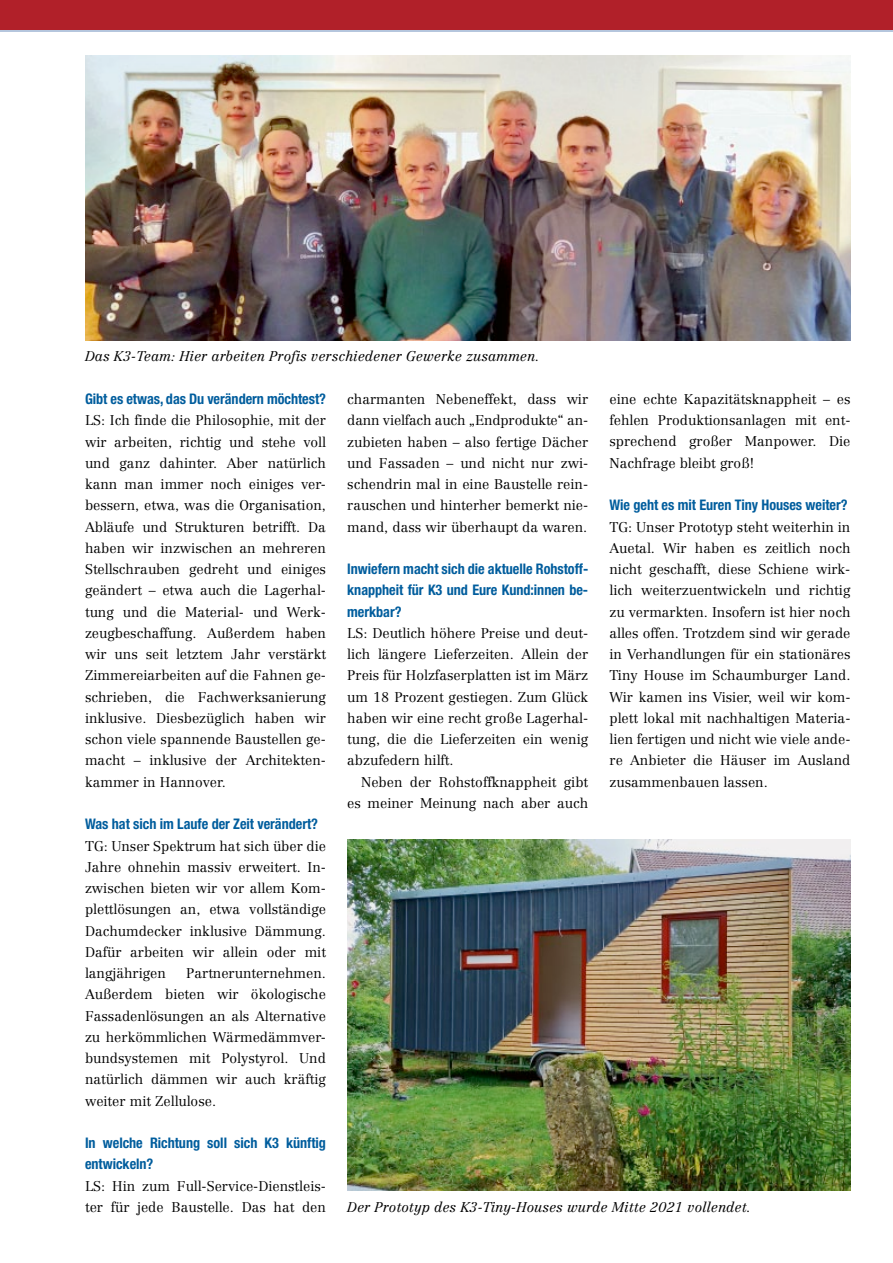
<style>
.page{position:relative;width:893px;height:1263px;background:#fff}
.page>*{position:absolute;margin:0;border:0;box-sizing:border-box;transform-origin:0 0}
.t1{font:700 condensed 14.7px/21.3px "Helvetica Neue LT Pro";letter-spacing:-.005em;color:#005d9d}
.t2{font:300 13.8px/21.3px "Centennial LT";color:#000;text-align:justify}
.t3{font:italic 300 13.8px "Centennial LT";color:#000}
</style>
<div class="page">
<div style="left:0;top:0;width:893px;height:32px;background:#b12029"></div>
<hr style="left:0;top:31px;width:893px;height:1px;background:#b5c6dd">
<img style="left:347px;top:840px;width:503px;height:351px">
<img style="left:85px;top:55px;width:765px;height:285px">
<p class="t3" style="left:85px;top:348px;width:456px">Das K3-Team: Hier arbeiten Profis verschiedener Gewerke zusammen.</p>
<p class="t1" style="left:85px;top:388px;width:242px">Gibt es etwas, das Du verändern möchtest?</p>
<p class="t2" style="left:85px;top:410px;width:242px">LS: Ich finde die Philosophie, mit der wir arbeiten, richtig und stehe voll und ganz dahinter. Aber natürlich kann man immer noch einiges ver&shy;bessern, etwa, was die Organisation, Abläufe und Strukturen betrifft. Da haben wir inzwischen an mehreren Stellschrauben gedreht und einiges geändert – etwa auch die Lagerhal&shy;tung und die Material- und Werk&shy;zeugbeschaffung. Außerdem haben wir uns seit letztem Jahr verstärkt Zimmereiarbeiten auf die Fahnen ge&shy;schrieben, die Fachwerksanierung inklusive. Diesbezüglich haben wir schon viele spannende Baustellen ge&shy;macht – inklusive der Architekten&shy;kammer in Hannover.</p>
<p class="t1" style="left:85px;top:813px;width:234px">Was hat sich im Laufe der Zeit verändert?</p>
<p class="t2" style="left:85px;top:835px;width:242px">TG: Unser Spektrum hat sich über die Jahre ohnehin massiv erweitert. In&shy;zwischen bieten wir vor allem Kom&shy;plettlösungen an, etwa vollständige Dachumdecker inklusive Dämmung.<br>Dafür arbeiten wir allein oder mit langjährigen</p>
<p class="t2" style="left:85px;top:962px;width:242px;text-indent:101px">Partnerunternehmen.<br>Außerdem bieten wir ökologische Fassadenlösungen an als Alternative zu herkömmlichen Wärmedämmver&shy;bundsystemen mit Polystyrol. Und natürlich dämmen wir auch kräftig weiter mit Zellulose.</p>
<p class="t1" style="left:85px;top:1132px;width:242px">In welche Richtung soll sich K3 künftig entwickeln?</p>
<p class="t2" style="left:85px;top:1175px;width:242px">LS: Hin zum Full-Service-Dienstleis&shy;ter für jede Baustelle. Das hat den</p>
<p class="t2" style="left:347px;top:388px;width:242px">charmanten Nebeneffekt, dass wir dann vielfach auch „Endprodukte“ an&shy;zubieten haben – also fertige Dächer und Fassaden – und nicht nur zwi&shy;schendrin mal in eine Baustelle rein&shy;rauschen und hinterher bemerkt nie&shy;mand, dass wir überhaupt da waren.</p>
<p class="t1" style="left:347px;top:558px;width:242px;text-align:justify">Inwiefern macht sich die aktuelle Rohstoff&shy;knappheit für K3 und Eure Kund:innen be&shy;merkbar?</p>
<p class="t2" style="left:347px;top:622px;width:242px">LS: Deutlich höhere Preise und deut&shy;lich längere Lieferzeiten. Allein der Preis für Holzfaserplatten ist im März um 18 Prozent gestiegen. Zum Glück haben wir eine recht große Lagerhal&shy;tung, die die Lieferzeiten ein wenig abzufedern hilft.</p>
<p class="t2" style="left:347px;top:771px;width:242px;text-align:right">Neben der Rohstoffknappheit gibt es meiner Meinung nach aber auch</p>
<p class="t2" style="left:609px;top:388px;width:242px">eine echte Kapazitätsknappheit – es fehlen Produktionsanlagen mit ent&shy;sprechend großer Manpower. Die Nachfrage bleibt groß!</p>
<p class="t1" style="left:609px;top:494px;width:240px">Wie geht es mit Euren Tiny Houses weiter?</p>
<p class="t2" style="left:609px;top:516px;width:242px">TG: Unser Prototyp steht weiterhin in Auetal. Wir haben es zeitlich noch nicht geschafft, diese Schiene wirk&shy;lich weiterzuentwickeln und richtig zu vermarkten. Insofern ist hier noch alles offen. Trotzdem sind wir gerade in Verhandlungen für ein stationäres Tiny House im Schaumburger Land.<br>Wir kamen ins Visier, weil wir kom&shy;plett lokal mit nachhaltigen Materia&shy;lien fertigen und nicht wie viele ande&shy;re Anbieter die Häuser im Ausland zusammenbauen lassen.</p>
<p class="t3" style="left:347px;top:1199px;width:405px">Der Prototyp des K3-Tiny-Houses wurde Mitte 2021 vollendet.</p>
</div>
